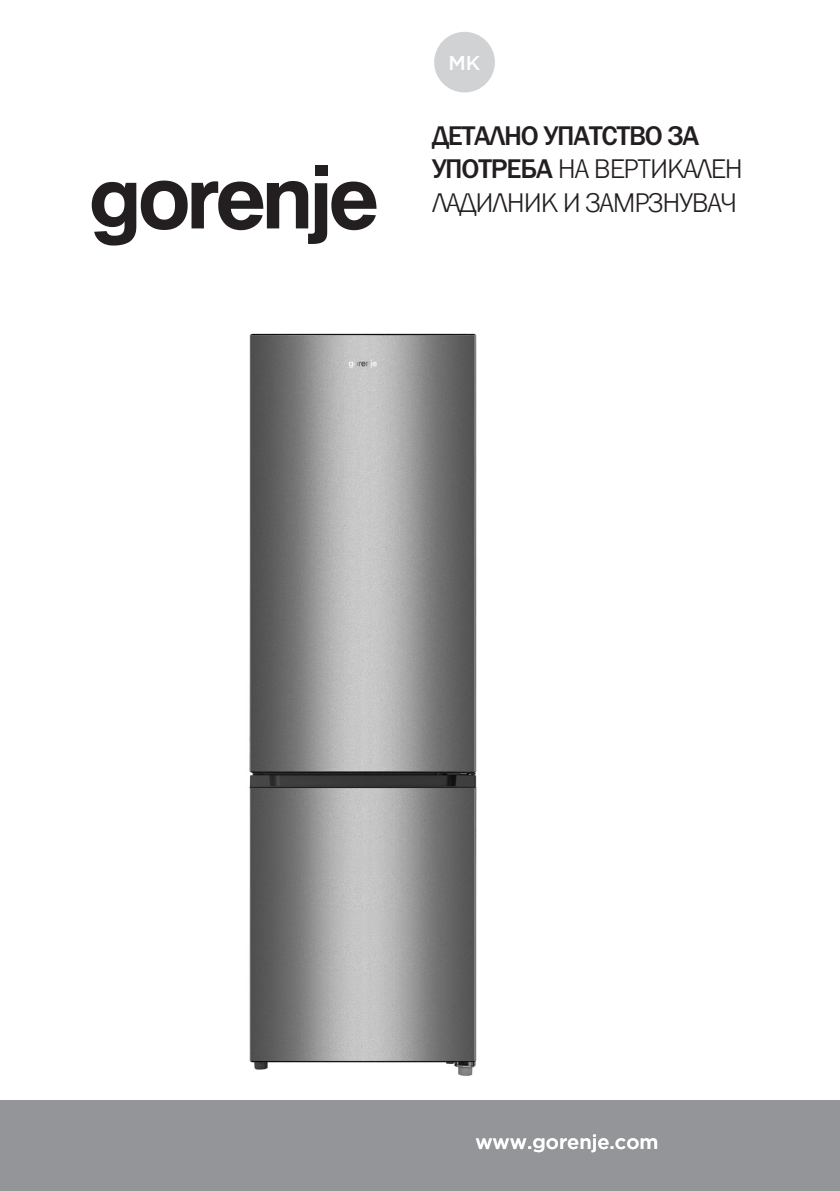
<style>
.page{position:relative;width:840px;height:1191px;background:#fff}
.page>*{position:absolute;margin:0;border:0;box-sizing:border-box;transform-origin:0 0}
.Naslovnica_naslov{font:300 28px "Franklin Gothic URW";letter-spacing:-.04em;color:#231f20}
.Naslovnica_naslov-2{font:500 28px "Franklin Gothic URW";letter-spacing:-.04em;color:#231f20}
.oznaka_drzave{font:500 20px "Gotham";color:#fff}
.s1{font-weight:500}
</style>
<div class="page">
<div style="left:0;top:1100px;width:839px;height:91px;background:#939598"></div>
<div style="left:434px;top:32px;width:60px;height:60px;background:#d1d2d4;border-radius:50%"></div>
<div style="left:314px;top:165px;width:13px;height:11px;background:#231f20"></div>
<svg style="left:92px;top:181px;width:284px;height:64px"></svg>
<img style="left:249px;top:333px;width:228px;height:743px">
<p class="oznaka_drzave" style="left:448px;top:50px;width:33px">MK</p>
<p class="Naslovnica_naslov-2" style="left:432px;top:118px;width:269px">ДЕТАЛНО УПАТСТВО ЗА</p>
<p class="Naslovnica_naslov" style="left:432px;top:152px;width:312px"><span class="s1">УПОТРЕБА</span> НА ВЕРТИКАЛЕН</p>
<p class="Naslovnica_naslov" style="left:432px;top:185px;width:306px">ЛАДИЛНИК И ЗАМРЗНУВАЧ</p>
<p class="oznaka_drzave" style="left:475px;top:1128px;width:185px">www.gorenje.com</p>
</div>
